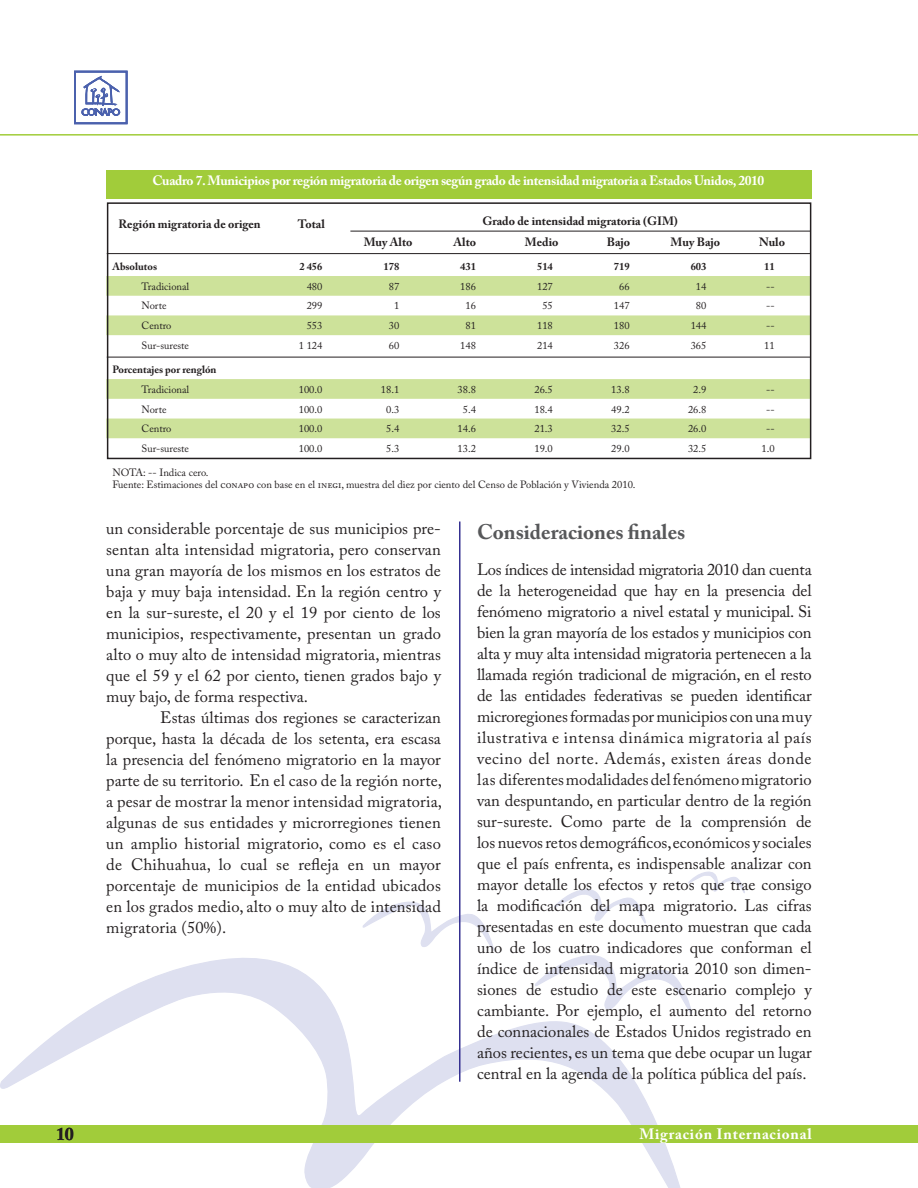
<style>
.page{position:relative;width:918px;height:1188px;background:#fff}
.page>*{position:absolute;margin:0;border:0;box-sizing:border-box;transform-origin:0 0}
.Párrafo_sin{font:700 21px "Adobe Caslon Pro";color:#57585a}
.t1{font:700 18px "Adobe Caslon Pro";color:#231f20}
.Párrafo_sin-2{font:16.5px/21px "Adobe Caslon Pro";letter-spacing:.005em;color:#231f20;text-align:justify}
.t2{font:700 15px "Adobe Caslon Pro";letter-spacing:.05em;color:#fff}
.grafica{font:700 13.5px "Adobe Caslon Pro";letter-spacing:-.025em;color:#fff}
.Cabeza{font:700 12px "Adobe Caslon Pro";color:#231f20}
.Cuadro{font:10.5px "Adobe Caslon Pro";color:#231f20}
.Cuadro-2{font:700 10.5px "Adobe Caslon Pro";color:#231f20}
</style>
<div class="page">
<svg style="left:686px;top:995px;width:6px;height:19px"></svg>
<svg style="left:554px;top:889px;width:92px;height:35px"></svg>
<svg style="left:362px;top:897px;width:128px;height:40px"></svg>
<svg style="left:688px;top:871px;width:57px;height:22px"></svg>
<svg style="left:0;top:937px;width:686px;height:251px"></svg>
<div style="left:0;top:1125px;width:918px;height:18px;background:#a1cc3a"></div>
<hr style="left:0;top:134px;width:918px;height:2px;background:#a1cc3a">
<div style="left:74px;top:71px;width:54px;height:53px;border:2px solid #4b61ad"></div>
<svg style="left:82px;top:76px;width:38px;height:40px"></svg>
<div style="left:106px;top:170px;width:706px;height:28px;background:#a1cc3a"></div>
<svg style="left:106px;top:276px;width:702px;height:162px"></svg>
<hr style="left:107px;top:253px;width:704px;height:1px;background:#231f20">
<hr style="left:350px;top:231px;width:461px;height:1px;background:#231f20">
<div style="left:107px;top:202px;width:704px;height:257px;border:2px solid #231f20"></div>
<hr style="left:459px;top:522px;width:1px;height:560px;background:#353091">
<hr style="left:107px;top:357px;width:704px;height:1px;background:#231f20">
<p class="grafica" style="left:152px;top:173px;width:613px">Cuadro 7. Municipios por región migratoria de origen según grado de intensidad migratoria a Estados Unidos, 2010</p>
<p class="Cabeza" style="left:119px;top:217px;width:144px">Región migratoria de origen</p>
<p class="Cabeza" style="left:298px;top:217px;width:29px">Total</p>
<p class="Cabeza" style="left:482px;top:214px;width:197px">Grado de intensidad migratoria (GIM)</p>
<p class="Cabeza" style="left:364px;top:235px;width:50px">Muy Alto</p>
<p class="Cabeza" style="left:454px;top:235px;width:24px">Alto</p>
<p class="Cabeza" style="left:525px;top:235px;width:35px">Medio</p>
<p class="Cabeza" style="left:607px;top:235px;width:25px">Bajo</p>
<p class="Cabeza" style="left:671px;top:235px;width:51px">Muy Bajo</p>
<p class="Cabeza" style="left:759px;top:235px;width:27px">Nulo</p>
<p class="Cuadro-2" style="left:112px;top:260px;width:46px">Absolutos</p>
<p class="Cuadro-2" style="left:299px;top:260px;width:25px">2 456</p>
<p class="Cuadro-2" style="left:384px;top:260px;width:17px">178</p>
<p class="Cuadro-2" style="left:460px;top:260px;width:17px">431</p>
<p class="Cuadro-2" style="left:537px;top:260px;width:17px">514</p>
<p class="Cuadro-2" style="left:614px;top:260px;width:17px">719</p>
<p class="Cuadro-2" style="left:691px;top:260px;width:17px">603</p>
<p class="Cuadro-2" style="left:764px;top:260px;width:12px">11</p>
<p class="Cuadro" style="left:142px;top:280px;width:49px">Tradicional</p>
<p class="Cuadro" style="left:307px;top:280px;width:17px">480</p>
<p class="Cuadro" style="left:389px;top:280px;width:12px">87</p>
<p class="Cuadro" style="left:460px;top:280px;width:17px">186</p>
<p class="Cuadro" style="left:537px;top:280px;width:17px">127</p>
<p class="Cuadro" style="left:619px;top:280px;width:12px">66</p>
<p class="Cuadro" style="left:696px;top:280px;width:12px">14</p>
<p class="Cuadro" style="left:766px;top:280px;width:10px">--</p>
<p class="Cuadro" style="left:142px;top:300px;width:27px">Norte</p>
<p class="Cuadro" style="left:307px;top:300px;width:17px">299</p>
<p class="Cuadro" style="left:394px;top:300px;width:7px">1</p>
<p class="Cuadro" style="left:466px;top:300px;width:12px">16</p>
<p class="Cuadro" style="left:542px;top:300px;width:12px">55</p>
<p class="Cuadro" style="left:614px;top:300px;width:17px">147</p>
<p class="Cuadro" style="left:696px;top:300px;width:12px">80</p>
<p class="Cuadro" style="left:766px;top:300px;width:10px">--</p>
<p class="Cuadro" style="left:142px;top:319px;width:31px">Centro</p>
<p class="Cuadro" style="left:307px;top:319px;width:17px">553</p>
<p class="Cuadro" style="left:389px;top:319px;width:12px">30</p>
<p class="Cuadro" style="left:466px;top:319px;width:12px">81</p>
<p class="Cuadro" style="left:537px;top:319px;width:17px">118</p>
<p class="Cuadro" style="left:614px;top:319px;width:17px">180</p>
<p class="Cuadro" style="left:691px;top:319px;width:17px">144</p>
<p class="Cuadro" style="left:766px;top:319px;width:10px">--</p>
<p class="Cuadro" style="left:142px;top:339px;width:49px">Sur-sureste</p>
<p class="Cuadro" style="left:299px;top:339px;width:25px">1 124</p>
<p class="Cuadro" style="left:389px;top:339px;width:12px">60</p>
<p class="Cuadro" style="left:460px;top:339px;width:17px">148</p>
<p class="Cuadro" style="left:537px;top:339px;width:17px">214</p>
<p class="Cuadro" style="left:614px;top:339px;width:17px">326</p>
<p class="Cuadro" style="left:691px;top:339px;width:17px">365</p>
<p class="Cuadro" style="left:764px;top:339px;width:12px">11</p>
<p class="Cuadro-2" style="left:112px;top:363px;width:106px">Porcentajes por renglón</p>
<p class="Cuadro" style="left:142px;top:383px;width:49px">Tradicional</p>
<p class="Cuadro" style="left:299px;top:383px;width:25px">100.0</p>
<p class="Cuadro" style="left:381px;top:383px;width:20px">18.1</p>
<p class="Cuadro" style="left:458px;top:383px;width:20px">38.8</p>
<p class="Cuadro" style="left:534px;top:383px;width:20px">26.5</p>
<p class="Cuadro" style="left:611px;top:383px;width:20px">13.8</p>
<p class="Cuadro" style="left:693px;top:383px;width:15px">2.9</p>
<p class="Cuadro" style="left:766px;top:383px;width:10px">--</p>
<p class="Cuadro" style="left:142px;top:403px;width:27px">Norte</p>
<p class="Cuadro" style="left:299px;top:403px;width:25px">100.0</p>
<p class="Cuadro" style="left:386px;top:403px;width:15px">0.3</p>
<p class="Cuadro" style="left:463px;top:403px;width:15px">5.4</p>
<p class="Cuadro" style="left:534px;top:403px;width:20px">18.4</p>
<p class="Cuadro" style="left:611px;top:403px;width:20px">49.2</p>
<p class="Cuadro" style="left:688px;top:403px;width:20px">26.8</p>
<p class="Cuadro" style="left:766px;top:403px;width:10px">--</p>
<p class="Cuadro" style="left:142px;top:422px;width:31px">Centro</p>
<p class="Cuadro" style="left:299px;top:422px;width:25px">100.0</p>
<p class="Cuadro" style="left:386px;top:422px;width:15px">5.4</p>
<p class="Cuadro" style="left:458px;top:422px;width:20px">14.6</p>
<p class="Cuadro" style="left:534px;top:422px;width:20px">21.3</p>
<p class="Cuadro" style="left:611px;top:422px;width:20px">32.5</p>
<p class="Cuadro" style="left:688px;top:422px;width:20px">26.0</p>
<p class="Cuadro" style="left:766px;top:422px;width:10px">--</p>
<p class="Cuadro" style="left:142px;top:442px;width:49px">Sur-sureste</p>
<p class="Cuadro" style="left:299px;top:442px;width:25px">100.0</p>
<p class="Cuadro" style="left:386px;top:442px;width:15px">5.3</p>
<p class="Cuadro" style="left:458px;top:442px;width:20px">13.2</p>
<p class="Cuadro" style="left:534px;top:442px;width:20px">19.0</p>
<p class="Cuadro" style="left:611px;top:442px;width:20px">29.0</p>
<p class="Cuadro" style="left:688px;top:442px;width:20px">32.5</p>
<p class="Cuadro" style="left:762px;top:442px;width:15px">1.0</p>
<p class="Cuadro" style="left:112px;top:466px;width:98px">NOTA: -- Indica cero.</p>
<p class="Cuadro" style="left:112px;top:478px;width:525px">Fuente: Estimaciones del conapo con base en el inegi, muestra del diez por ciento del Censo de Población y Vivienda 2010.</p>
<p class="Párrafo_sin" style="left:477px;top:520px;width:210px">Consideraciones finales</p>
<p class="Párrafo_sin-2" style="left:477px;top:559px;width:336px">Los índices de intensidad migratoria 2010 dan cuenta de la heterogeneidad que hay en la presencia del fenómeno migratorio a nivel estatal y municipal. Si bien la gran mayoría de los estados y municipios con alta y muy alta intensidad migratoria pertenecen a la llamada región tradicional de migración, en el resto de las entidades federativas se pueden identificar microregiones formadas por municipios con una muy ilustrativa e intensa dinámica migratoria al país vecino del norte. Además, existen áreas donde las diferentes modalidades del fenómeno migratorio van despuntando, en particular dentro de la región sur-sureste. Como parte de la comprensión de</p>
<p class="Párrafo_sin-2" style="left:477px;top:832px;width:336px">los nuevos retos demográficos, económicos y sociales que el país enfrenta, es indispensable analizar con mayor detalle los efectos y retos que trae consigo la modificación del mapa migratorio. Las cifras presentadas en este documento muestran que cada uno de los cuatro indicadores que conforman el índice de intensidad migratoria 2010 son dimen&shy;siones de estudio de este escenario complejo y cambiante. Por ejemplo, el aumento del retorno de connacionales de Estados Unidos registrado en años recientes, es un tema que debe ocupar un lugar central en la agenda de la política pública del país.</p>
<p class="Párrafo_sin-2" style="left:106px;top:517px;width:336px">un considerable porcentaje de sus municipios pre&shy;sentan alta intensidad migratoria, pero conservan una gran mayoría de los mismos en los estratos de baja y muy baja intensidad. En la región centro y en la sur-sureste, el 20 y el 19 por ciento de los municipios, respectivamente, presentan un grado alto o muy alto de intensidad migratoria, mientras que el 59 y el 62 por ciento, tienen grados bajo y muy bajo, de forma respectiva.</p>
<p class="Párrafo_sin-2" style="left:106px;top:706px;width:337px;text-indent:54px">Estas últimas dos regiones se caracterizan porque, hasta la década de los setenta, era escasa la presencia del fenómeno migratorio en la mayor parte de su territorio. En el caso de la región norte, a pesar de mostrar la menor intensidad migratoria, algunas de sus entidades y microrregiones tienen un amplio historial migratorio, como es el caso de Chihuahua, lo cual se refleja en un mayor porcentaje de municipios de la entidad ubicados en los grados medio, alto o muy alto de intensidad migratoria (50%).</p>
<p class="t1" style="left:56px;top:1123px;width:19px">10</p>
<p class="t2" style="left:639px;top:1125px;width:174px">Migración Internacional</p>
</div>
